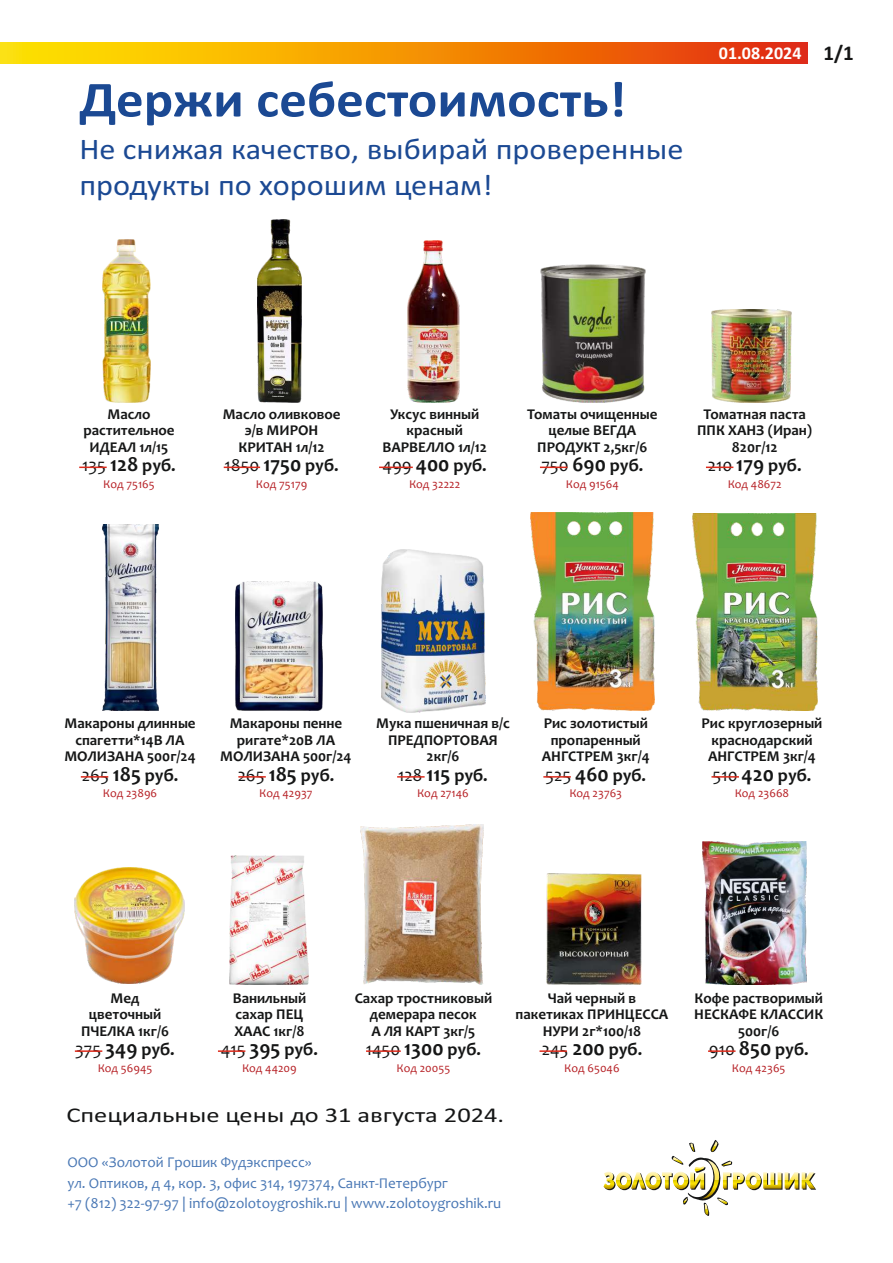
<style>
.page{position:relative;width:893px;height:1263px;background:#fff}
.page>*{position:absolute;margin:0;border:0;box-sizing:border-box;transform-origin:0 0}
.t1{font:700 51px "Calibri";color:#1b4993;scale:1.08 1}
.t2{font:30px/36.6px "Calibri";color:#1b4993;scale:1.08 1}
.t3{font:21.15px "Calibri";color:#151616;scale:1.25 1}
.t4{font:700 21px "Calibri";color:#151616}
.t5{font:700 18px "Candara";color:#151616}
.t6{font:18px "Candara";color:#151616}
.t7{font:700 18px "Calibri";color:#fff}
.t8{font:700 15px/16.5px "Candara";color:#151616;text-align:center}
.t9{font:15px/20.1px "Candara";color:#4a78b5}
.t10{font:12px "Candara";color:#b62025}
.s1{font-weight:400}
.s2{font-size:21px}
.s3{font-weight:700;font-size:21px}
.s4{font-weight:700}
</style>
<div class="page">
<svg style="left:603px;top:1140px;width:213px;height:76px"></svg>
<div style="left:0;top:43px;width:808px;height:21px;background:linear-gradient(to right,#fff000,#e42e0c)"></div>
<hr style="left:224px;top:467px;width:36px;height:1px;background:#dd2b1c">
<svg style="left:79px;top:467px;width:28px;height:1px"></svg>
<hr style="left:379px;top:467px;width:34px;height:1px;background:#dd2b1c">
<svg style="left:540px;top:467px;width:27px;height:1px"></svg>
<svg style="left:706px;top:467px;width:27px;height:1px"></svg>
<hr style="left:81px;top:776px;width:27px;height:2px;background:#dd2b1c">
<hr style="left:543px;top:776px;width:28px;height:2px;background:#dd2b1c">
<hr style="left:711px;top:776px;width:28px;height:2px;background:#dd2b1c">
<hr style="left:238px;top:776px;width:28px;height:2px;background:#dd2b1c">
<hr style="left:397px;top:776px;width:28px;height:2px;background:#dd2b1c">
<hr style="left:75px;top:1050px;width:27px;height:2px;background:#dd2b1c">
<hr style="left:539px;top:1050px;width:28px;height:2px;background:#dd2b1c">
<hr style="left:708px;top:1050px;width:27px;height:2px;background:#dd2b1c">
<hr style="left:218px;top:1050px;width:27px;height:2px;background:#dd2b1c">
<hr style="left:366px;top:1050px;width:35px;height:2px;background:#dd2b1c">
<img style="left:360px;top:825px;width:123px;height:159px">
<img style="left:693px;top:513px;width:124px;height:197px">
<img style="left:530px;top:512px;width:125px;height:199px">
<img style="left:102px;top:524px;width:57px;height:187px">
<img style="left:381px;top:549px;width:105px;height:163px">
<img style="left:408px;top:241px;width:51px;height:162px">
<img style="left:712px;top:310px;width:79px;height:93px">
<img style="left:74px;top:867px;width:110px;height:117px">
<img style="left:547px;top:874px;width:95px;height:110px">
<img style="left:103px;top:239px;width:47px;height:164px">
<img style="left:257px;top:219px;width:45px;height:184px">
<img style="left:540px;top:264px;width:106px;height:139px">
<img style="left:235px;top:581px;width:87px;height:130px">
<img style="left:230px;top:855px;width:79px;height:129px">
<img style="left:702px;top:841px;width:104px;height:143px">
<h1 class="t1" style="left:79px;top:78px;width:508px">Держи себестоимость!</h1>
<h2 class="t2" style="left:79px;top:133px;width:561px">Не снижая качество, выбирай проверенные продукты по хорошим ценам!</h2>
<p class="t7" style="left:719px;top:45px;width:84px">01.08.2024</p>
<h3 class="t4" style="left:823px;top:45px;width:32px">1/1</h3>
<p class="t8" style="left:83px;top:407px;width:93px">Масло растительное<br>ИДЕАЛ 1л/15</p>
<p class="t5" style="left:82px;top:458px;width:95px"><span class="s1">135</span> <span class="s2">128</span> руб.</p>
<p class="t10" style="left:103px;top:479px;width:53px">Код 75165</p>
<p class="t8" style="left:223px;top:407px;width:119px">Масло оливковое э/в МИРОН<br>КРИТАН 1л/12</p>
<p class="t6" style="left:225px;top:458px;width:116px">1850 <span class="s3">1750</span> <span class="s4">руб.</span></p>
<p class="t10" style="left:256px;top:479px;width:53px">Код 75179</p>
<p class="t8" style="left:382px;top:407px;width:106px">Уксус винный красный<br>ВАРВЕЛЛО 1л/12</p>
<p class="t5" style="left:382px;top:458px;width:106px"><span class="s1">499</span> <span class="s2">400</span> руб.</p>
<p class="t10" style="left:409px;top:479px;width:53px">Код 32222</p>
<p class="t8" style="left:527px;top:407px;width:132px">Томаты очищенные целые ВЕГДА<br>ПРОДУКТ 2,5кг/6</p>
<p class="t5" style="left:541px;top:458px;width:103px"><span class="s1">750</span> <span class="s2">690</span> руб.</p>
<p class="t10" style="left:566px;top:479px;width:54px">Код 91564</p>
<p class="t8" style="left:697px;top:407px;width:117px">Томатная паста<br>ППК ХАНЗ (Иран)<br>820г/12</p>
<p class="t5" style="left:708px;top:458px;width:95px"><span class="s1">210</span> <span class="s2">179</span> руб.</p>
<p class="t10" style="left:728px;top:479px;width:56px">Код 48672</p>
<p class="t8" style="left:64px;top:717px;width:133px">Макароны длинные спагетти*14В ЛА<br>МОЛИЗАНА 500г/24</p>
<p class="t5" style="left:82px;top:768px;width:98px"><span class="s1">265</span> <span class="s2">185</span> руб.</p>
<p class="t10" style="left:103px;top:789px;width:56px">Код 23896</p>
<p class="t8" style="left:220px;top:717px;width:133px">Макароны пенне ригате*20В ЛА<br>МОЛИЗАНА 500г/24</p>
<p class="t5" style="left:238px;top:768px;width:98px"><span class="s1">265</span> <span class="s2">185</span> руб.</p>
<p class="t10" style="left:259px;top:789px;width:55px">Код 42937</p>
<p class="t8" style="left:376px;top:717px;width:135px">Мука пшеничная в/с<br>ПРЕДПОРТОВАЯ<br>2кг/6</p>
<p class="t5" style="left:398px;top:768px;width:91px"><span class="s1">128</span> <span class="s2">115</span> руб.</p>
<p class="t10" style="left:417px;top:789px;width:53px">Код 27146</p>
<p class="t8" style="left:542px;top:717px;width:109px">Рис золотистый пропаренный<br>АНГСТРЕМ 3кг/4</p>
<p class="t5" style="left:545px;top:768px;width:102px"><span class="s1">525</span> <span class="s2">460</span> руб.</p>
<p class="t10" style="left:569px;top:789px;width:54px">Код 23763</p>
<p class="t8" style="left:702px;top:717px;width:122px">Рис круглозерный краснодарский<br>АНГСТРЕМ 3кг/4</p>
<p class="t5" style="left:712px;top:768px;width:100px"><span class="s1">510</span> <span class="s2">420</span> руб.</p>
<p class="t10" style="left:735px;top:789px;width:56px">Код 23668</p>
<p class="t8" style="left:81px;top:991px;width:89px">Мед цветочный<br>ПЧЕЛКА 1кг/6</p>
<p class="t5" style="left:75px;top:1042px;width:101px"><span class="s1">375</span> <span class="s2">349</span> руб.</p>
<p class="t10" style="left:98px;top:1063px;width:56px">Код 56945</p>
<p class="t8" style="left:233px;top:991px;width:75px;text-align:left">Ванильный сахар ПЕЦ<br>ХААС 1кг/8</p>
<p class="t5" style="left:221px;top:1042px;width:98px"><span class="s1">415</span> <span class="s2">395</span> руб.</p>
<p class="t10" style="left:242px;top:1063px;width:56px">Код 44209</p>
<p class="t8" style="left:355px;top:991px;width:139px">Сахар тростниковый демерара песок<br>А ЛЯ КАРТ 3кг/5</p>
<p class="t6" style="left:366px;top:1042px;width:117px">1450 <span class="s3">1300</span> <span class="s4">руб.</span></p>
<p class="t10" style="left:396px;top:1063px;width:55px">Код 20055</p>
<h3 class="t3" style="left:66px;top:1106px;width:352px">Специальные цены до 31 августа 2024.</h3>
<p class="t9" style="left:67px;top:1154px;width:435px">ООО «Золотой Грошик Фудэкспресс»<br>ул. Оптиков, д 4, кор. 3, офис 314, 197374, Санкт-Петербург<br>+7 (812) 322-97-97 | info@zolotoygroshik.ru | www.zolotoygroshik.ru</p>
<p class="t8" style="left:516px;top:991px;width:154px">Чай черный в пакетиках ПРИНЦЕССА<br>НУРИ 2г*100/18</p>
<p class="t5" style="left:542px;top:1042px;width:102px"><span class="s1">245</span> <span class="s2">200</span> руб.</p>
<p class="t10" style="left:564px;top:1063px;width:57px">Код 65046</p>
<p class="t8" style="left:694px;top:991px;width:131px">Кофе растворимый<br>НЕСКАФЕ КЛАССИК<br>500г/6</p>
<p class="t5" style="left:709px;top:1042px;width:101px"><span class="s1">910</span> <span class="s2">850</span> руб.</p>
<p class="t10" style="left:732px;top:1063px;width:55px">Код 42365</p>
</div>
